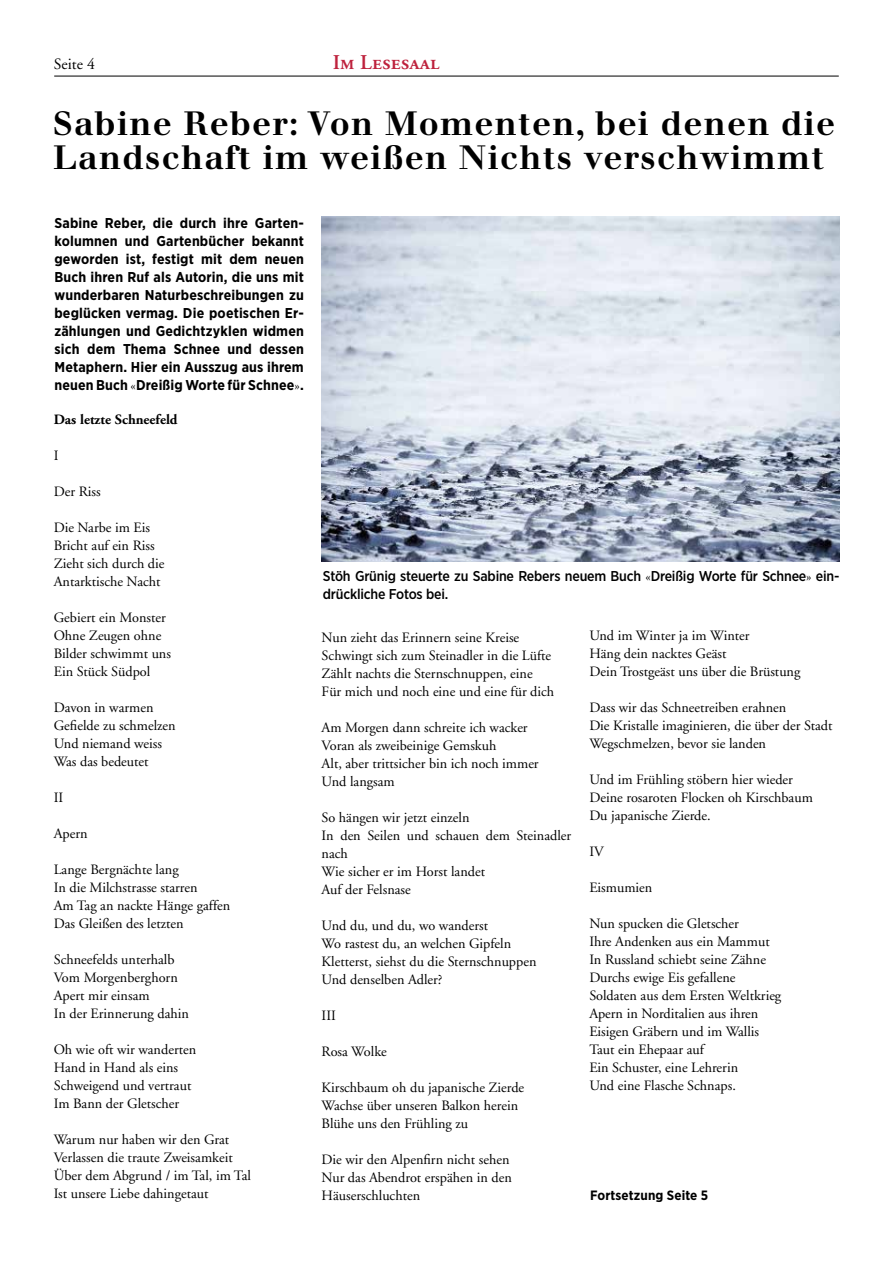
<style>
.page{position:relative;width:893px;height:1263px;background:#fff}
.page>*{position:absolute;margin:0;border:0;box-sizing:border-box;transform-origin:0 0}
.t1{font:33px/34.5px "Walbaum Bold Os F";letter-spacing:.04em;color:#000}
.t2{font:21px "Adobe Garamond Semibold SC";color:#be223d}
.t3{font:15.75px "Adobe Garamond";letter-spacing:.005em;color:#000}
.t4{font:14.25px/18px "Adobe Garamond";color:#000}
.t5{font:700 14.25px/18px "Gotham Narrow";letter-spacing:.01em;color:#000;text-align:justify}
.t6{font:500 14.25px/18px "Gotham Narrow";letter-spacing:-.015em;color:#000}
.t7{font:700 14.25px "Adobe Garamond";color:#000}
.t8{font:700 13.5px "Gotham Narrow";letter-spacing:.01em;color:#000}
.s1{font-family:"Adobe Garamond";font-weight:400}
</style>
<div class="page">
<hr style="left:54px;top:76px;width:785px;height:1px;background:#000">
<img style="left:322px;top:216px;width:517px;height:345px">
<p class="t3" style="left:54px;top:55px;width:43px">Seite 4</p>
<h2 class="t2" style="left:333px;top:51px;width:108px">Im Lesesaal</h2>
<h1 class="t1" style="left:53px;top:106px;width:783px">Sabine Reber: Von Momenten, bei denen die<br>Landschaft im weißen Nichts verschwimmt</h1>
<p class="t5" style="left:54px;top:213px;width:251px">Sabine Reber, die durch ihre Garten&shy;kolumnen und Gartenbücher bekannt geworden ist, festigt mit dem neuen Buch ihren Ruf als Autorin, die uns mit wunderbaren Naturbeschreibungen zu beglücken vermag. Die poetischen Er&shy;zählungen und Gedichtzyklen widmen sich dem Thema Schnee und dessen Metaphern. Hier ein Ausszug aus ihrem neuen Buch <span class="s1">«</span>Dreißig Worte für Schnee<span class="s1">»</span>.</p>
<p class="t7" style="left:54px;top:412px;width:125px">Das letzte Schneefeld</p>
<p class="t4" style="left:54px;top:447px;width:6px">I</p>
<p class="t4" style="left:54px;top:483px;width:49px">Der Riss</p>
<p class="t4" style="left:54px;top:519px;width:112px">Die Narbe im Eis<br>Bricht auf ein Riss<br>Zieht sich durch die<br>Antarktische Nacht</p>
<p class="t4" style="left:54px;top:609px;width:119px">Gebiert ein Monster<br>Ohne Zeugen ohne<br>Bilder schwimmt uns<br>Ein Stück Südpol</p>
<p class="t4" style="left:54px;top:699px;width:123px">Davon in warmen<br>Gefielde zu schmelzen<br>Und niemand weiss<br>Was das bedeutet</p>
<p class="t4" style="left:54px;top:789px;width:11px">II</p>
<p class="t4" style="left:54px;top:825px;width:35px">Apern</p>
<p class="t4" style="left:54px;top:861px;width:178px">Lange Bergnächte lang<br>In die Milchstrasse starren<br>Am Tag an nackte Hänge gaffen<br>Das Gleißen des letzten</p>
<p class="t4" style="left:54px;top:951px;width:137px">Schneefelds unterhalb<br>Vom Morgenberghorn<br>Apert mir einsam<br>In der Erinnerung dahin</p>
<p class="t4" style="left:54px;top:1041px;width:144px">Oh wie oft wir wanderten<br>Hand in Hand als eins<br>Schweigend und vertraut<br>Im Bann der Gletscher</p>
<p class="t4" style="left:54px;top:1131px;width:199px">Warum nur haben wir den Grat<br>Verlassen die traute Zweisamkeit<br>Über dem Abgrund / im Tal, im Tal<br>Ist unsere Liebe dahingetaut</p>
<p class="t6" style="left:323px;top:567px;width:518px">Stöh Grünig steuerte zu Sabine Rebers neuem Buch <span class="s1">«</span>Dreißig Worte für Schnee<span class="s1">»</span> ein&shy;drückliche Fotos bei.</p>
<p class="t4" style="left:322px;top:629px;width:234px">Nun zieht das Erinnern seine Kreise Schwingt sich zum Steinadler in die Lüfte Zählt nachts die Sternschnuppen, eine Für mich und noch eine und eine für dich</p>
<p class="t4" style="left:322px;top:719px;width:219px">Am Morgen dann schreite ich wacker<br>Voran als zweibeinige Gemskuh<br>Alt, aber trittsicher bin ich noch immer<br>Und langsam</p>
<p class="t4" style="left:322px;top:809px;width:251px">So hängen wir jetzt einzeln<br>In den Seilen und schauen dem Steinadler nach<br>Wie sicher er im Horst landet<br>Auf der Felsnase</p>
<p class="t4" style="left:322px;top:917px;width:216px">Und du, und du, wo wanderst<br>Wo rastest du, an welchen Gipfeln<br>Kletterst, siehst du die Sternschnuppen<br>Und denselben Adler?</p>
<p class="t4" style="left:322px;top:1007px;width:16px">III</p>
<p class="t4" style="left:322px;top:1043px;width:67px">Rosa Wolke</p>
<p class="t4" style="left:322px;top:1079px;width:204px">Kirschbaum oh du japanische Zierde<br>Wachse über unseren Balkon herein<br>Blühe uns den Frühling zu</p>
<p class="t4" style="left:322px;top:1151px;width:192px">Die wir den Alpenfirn nicht sehen<br>Nur das Abendrot erspähen in den<br>Häuserschluchten</p>
<p class="t4" style="left:589px;top:627px;width:213px">Und im Winter ja im Winter<br>Häng dein nacktes Geäst<br>Dein Trostgeäst uns über die Brüstung</p>
<p class="t4" style="left:589px;top:699px;width:245px">Dass wir das Schneetreiben erahnen<br>Die Kristalle imaginieren, die über der Stadt<br>Wegschmelzen, bevor sie landen</p>
<p class="t4" style="left:589px;top:771px;width:225px">Und im Frühling stöbern hier wieder<br>Deine rosaroten Flocken oh Kirschbaum<br>Du japanische Zierde.</p>
<p class="t4" style="left:589px;top:843px;width:16px">IV</p>
<p class="t4" style="left:589px;top:879px;width:65px">Eismumien</p>
<p class="t4" style="left:589px;top:915px;width:193px">Nun spucken die Gletscher<br>Ihre Andenken aus ein Mammut<br>In Russland schiebt seine Zähne<br>Durchs ewige Eis gefallene<br>Soldaten aus dem Ersten Weltkrieg<br>Apern in Norditalien aus ihren<br>Eisigen Gräbern und im Wallis<br>Taut ein Ehepaar auf<br>Ein Schuster, eine Lehrerin<br>Und eine Flasche Schnaps.</p>
<p class="t8" style="left:590px;top:1187px;width:120px">Fortsetzung Seite 5</p>
</div>
